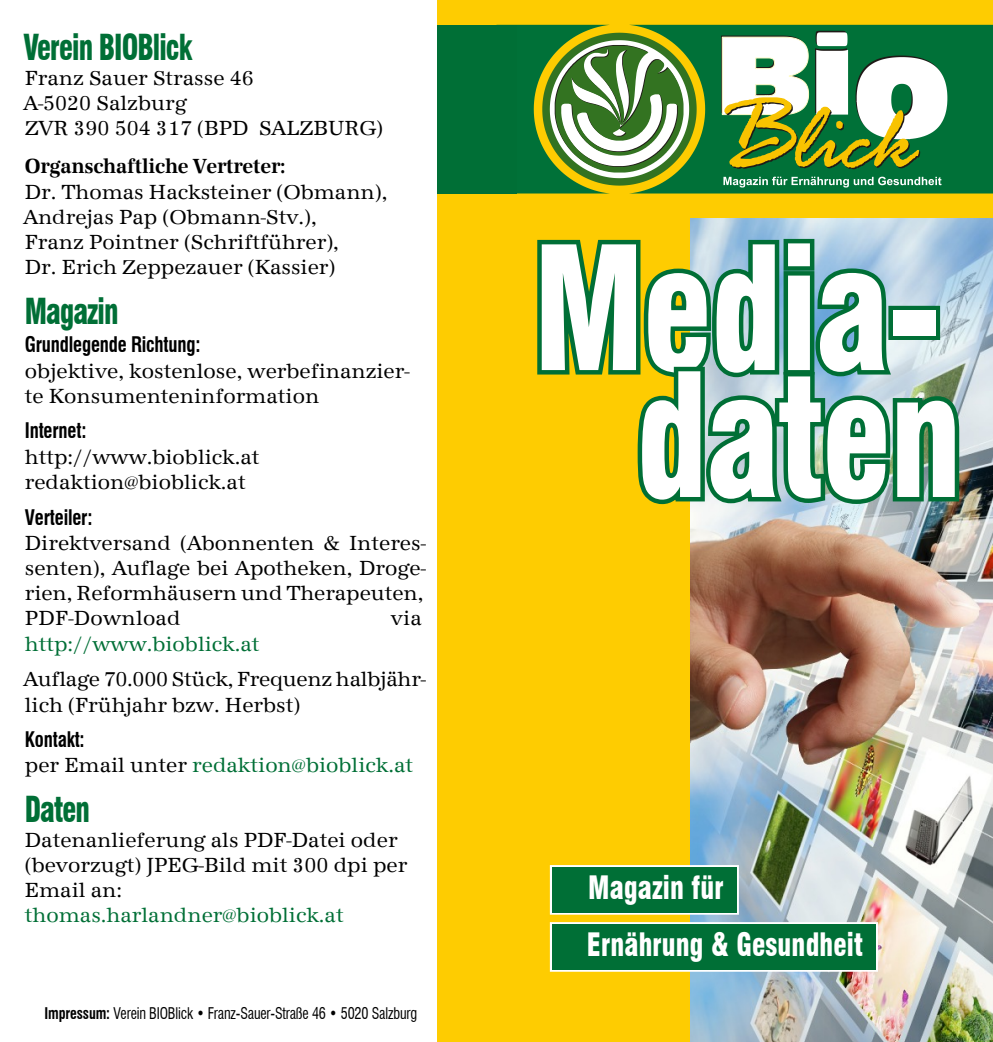
<style>
.page{position:relative;width:993px;height:1042px;background:#fff}
.page>*{position:absolute;margin:0;border:0;box-sizing:border-box;transform-origin:0 0}
.t1{font:900 condensed 35px "Swiss 721 BT";letter-spacing:-.035em;color:#006f36;scale:.8 1}
.t2{font:900 condensed 31.5px/57.1px "Swiss 721 BT";letter-spacing:.005em;color:#fff;scale:.85 1}
.t3{font:21px/25.2px "Antiqua Std";color:#000}
.t4{font:21px "Antiqua Std";color:#006f36}
.t5{font:700 condensed 21px "Swiss 721 BT";letter-spacing:-.01em;color:#000;scale:.9 1}
.t6{font:700 21px "Antiqua Std";letter-spacing:-.01em;color:#000;scale:.9 1}
.t7{font:condensed 15.75px "Swiss 721 BT";letter-spacing:-.01em;color:#000;scale:.9 1}
.s1{color:#000}
.s2{font-weight:700}
</style>
<div class="page">
<div style="left:437px;top:0;width:555px;height:1042px;background:#fecc01"></div>
<div style="left:516px;top:25px;width:476px;height:168px;background:#007138"></div>
<div style="left:437px;top:25px;width:79px;height:168px;background:#006f36"></div>
<img style="left:690px;top:218px;width:302px;height:824px">
<div style="left:549px;top:865px;width:189px;height:49px;border:4px solid #fff"></div>
<div style="left:552px;top:867px;width:184px;height:45px;background:#006f36"></div>
<div style="left:549px;top:922px;width:328px;height:49px;border:4px solid #fff"></div>
<div style="left:552px;top:924px;width:323px;height:45px;background:#006f36"></div>
<svg style="left:532px;top:31px;width:433px;height:480px"></svg>
<h1 class="t1" style="left:23px;top:33px;width:213px">Verein BIOBlick</h1>
<p class="t3" style="left:23px;top:66px;width:361px">Franz Sauer Strasse 46<br>A-5020 Salzburg<br>ZVR 390 504 317 (BPD SALZBURG)</p>
<p class="t6" style="left:25px;top:154px;width:291px">Organschaftliche Vertreter:</p>
<p class="t3" style="left:23px;top:179px;width:365px">Dr. Thomas Hacksteiner (Obmann),<br>Andrejas Pap (Obmann-Stv.),<br>Franz Pointner (Schriftführer),<br>Dr. Erich Zeppezauer (Kassier)</p>
<h1 class="t1" style="left:25px;top:297px;width:119px">Magazin</h1>
<p class="t5" style="left:25px;top:336px;width:197px">Grundlegende Richtung:</p>
<p class="t3" style="left:25px;top:358px;width:386px">objektive, kostenlose, werbefinanzier&shy;te Konsumenteninformation</p>
<p class="t5" style="left:25px;top:422px;width:70px">Internet:</p>
<p class="t3" style="left:25px;top:444px;width:236px">http://www.bioblick.at redaktion@bioblick.at</p>
<p class="t5" style="left:25px;top:508px;width:77px">Verteiler:</p>
<p class="t3" style="left:25px;top:530px;width:402px;text-align:justify">Direktversand (Abonnenten &amp; Interes&shy;senten), Auflage bei Apotheken, Droge&shy;rien, Reformhäusern und Therapeuten, PDF-Download</p>
<p class="t3" style="left:391px;top:606px;width:33px">via</p>
<p class="t4" style="left:25px;top:632px;width:236px">http://www.bioblick.at</p>
<p class="t3" style="left:23px;top:667px;width:404px">Auflage 70.000 Stück, Frequenz halbjähr&shy;lich (Frühjahr bzw. Herbst)</p>
<p class="t5" style="left:25px;top:731px;width:68px">Kontakt:</p>
<p class="t4" style="left:25px;top:754px;width:389px"><span class="s1">per Email unter</span> redaktion@bioblick.at</p>
<h1 class="t1" style="left:25px;top:795px;width:83px">Daten</h1>
<p class="t3" style="left:25px;top:827px;width:384px">Datenanlieferung als PDF-Datei oder (bevorzugt) JPEG-Bild mit 300 dpi per<br>Email an:</p>
<p class="t4" style="left:25px;top:903px;width:320px">thomas.harlandner@bioblick.at</p>
<p class="t7" style="left:45px;top:1006px;width:415px"><span class="s2">Impressum:</span> Verein BIOBlick • Franz-Sauer-Straße 46 • 5020 Salzburg</p>
<h2 class="t2" style="left:586px;top:862px;width:326px">Magazin für<br>Ernährung &amp; Gesundheit</h2>
</div>
